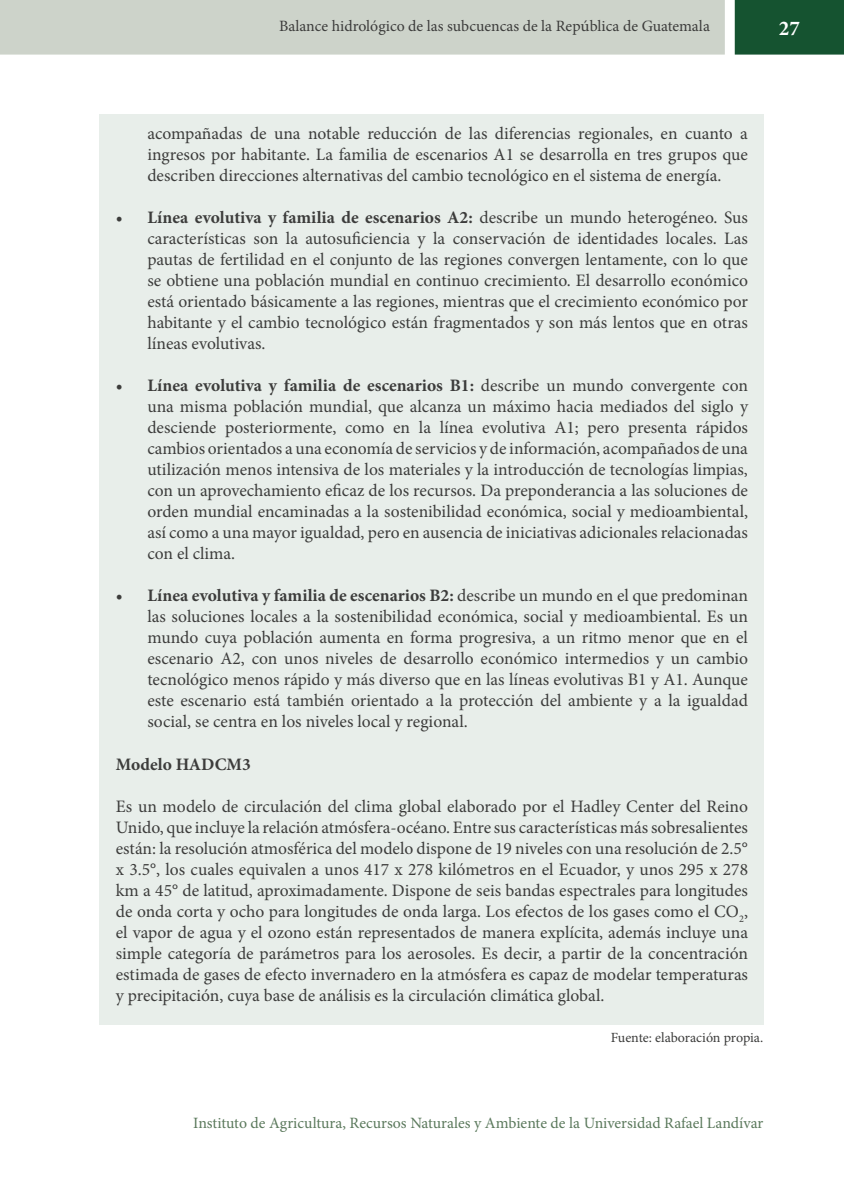
<style>
.page{position:relative;width:844px;height:1191px;background:#fff}
.page>*{position:absolute;margin:0;border:0;box-sizing:border-box;transform-origin:0 0}
.t1{font:700 21px "Minion Pro";color:#fff}
.t2{font:17.5px/21px "Minion Pro";color:#3c3c3b;text-align:justify}
.t3{font:700 17.5px "Minion Pro";color:#3c3c3b}
.t4{font:15.75px "Minion Pro";color:#5b795c}
.t5{font:15.75px "Minion Pro";color:#3c3c3b}
.t6{font:14px "Minion Pro";letter-spacing:-.005em;color:#3c3c3b}
.s1{font-weight:700}
</style>
<div class="page">
<div style="left:734px;top:0;width:109px;height:55px;background:#155330;border:2px solid #155330"></div>
<div style="left:0;top:0;width:724px;height:55px;background:#cdd3ca"></div>
<div style="left:99px;top:114px;width:664px;height:910px;background:#e8eeea"></div>
<p class="t5" style="left:279px;top:16px;width:432px">Balance hidrológico de las subcuencas de la República de Guatemala</p>
<p class="t1" style="left:778px;top:14px;width:22px">27</p>
<p class="t2" style="left:147px;top:123px;width:602px">acompañadas de una notable reducción de las diferencias regionales, en cuanto a ingresos por habitante. La familia de escenarios A1 se desarrolla en tres grupos que describen direcciones alternativas del cambio tecnológico en el sistema de energía.</p>
<p class="t2" style="left:147px;top:207px;width:602px;text-indent:-32px"><span class="s1">• Línea evolutiva y familia de escenarios A2:</span> describe un mundo heterogéneo. Sus características son la autosuficiencia y la conservación de identidades locales. Las pautas de fertilidad en el conjunto de las regiones convergen lentamente, con lo que se obtiene una población mundial en continuo crecimiento. El desarrollo económico está orientado básicamente a las regiones, mientras que el crecimiento económico por habitante y el cambio tecnológico están fragmentados y son más lentos que en otras líneas evolutivas.</p>
<p class="t2" style="left:147px;top:375px;width:602px;text-indent:-32px"><span class="s1">• Línea evolutiva y familia de escenarios B1:</span> describe un mundo convergente con una misma población mundial, que alcanza un máximo hacia mediados del siglo y desciende posteriormente, como en la línea evolutiva A1; pero presenta rápidos cambios orientados a una economía de servicios y de información, acompañados de una utilización menos intensiva de los materiales y la introducción de tecnologías limpias, con un aprovechamiento eficaz de los recursos. Da preponderancia a las soluciones de orden mundial encaminadas a la sostenibilidad económica, social y medioambiental, así como a una mayor igualdad, pero en ausencia de iniciativas adicionales relacionadas con el clima.</p>
<p class="t2" style="left:147px;top:585px;width:602px;text-indent:-32px"><span class="s1">• Línea evolutiva y familia de escenarios B2:</span> describe un mundo en el que predominan las soluciones locales a la sostenibilidad económica, social y medioambiental. Es un mundo cuya población aumenta en forma progresiva, a un ritmo menor que en el escenario A2, con unos niveles de desarrollo económico intermedios y un cambio tecnológico menos rápido y más diverso que en las líneas evolutivas B1 y A1. Aunque este escenario está también orientado a la protección del ambiente y a la igualdad social, se centra en los niveles local y regional.</p>
<p class="t3" style="left:116px;top:751px;width:136px">Modelo HADCM3</p>
<p class="t2" style="left:116px;top:795px;width:633px">Es un modelo de circulación del clima global elaborado por el Hadley Center del Reino Unido, que incluye la relación atmósfera-océano. Entre sus características más sobresalientes están: la resolución atmosférica del modelo dispone de 19 niveles con una resolución de 2.5° x 3.5°, los cuales equivalen a unos 417 x 278 kilómetros en el Ecuador, y unos 295 x 278 km a 45° de latitud, aproximadamente. Dispone de seis bandas espectrales para longitudes de onda corta y ocho para longitudes de onda larga. Los efectos de los gases como el CO<sub>2</sub>, el vapor de agua y el ozono están representados de manera explícita, además incluye una simple categoría de parámetros para los aerosoles. Es decir, a partir de la concentración estimada de gases de efecto invernadero en la atmósfera es capaz de modelar temperaturas y precipitación, cuya base de análisis es la circulación climática global.</p>
<p class="t6" style="left:610px;top:1028px;width:154px">Fuente: elaboración propia.</p>
<p class="t4" style="left:193px;top:1112px;width:571px">Instituto de Agricultura, Recursos Naturales y Ambiente de la Universidad Rafael Landívar</p>
</div>
